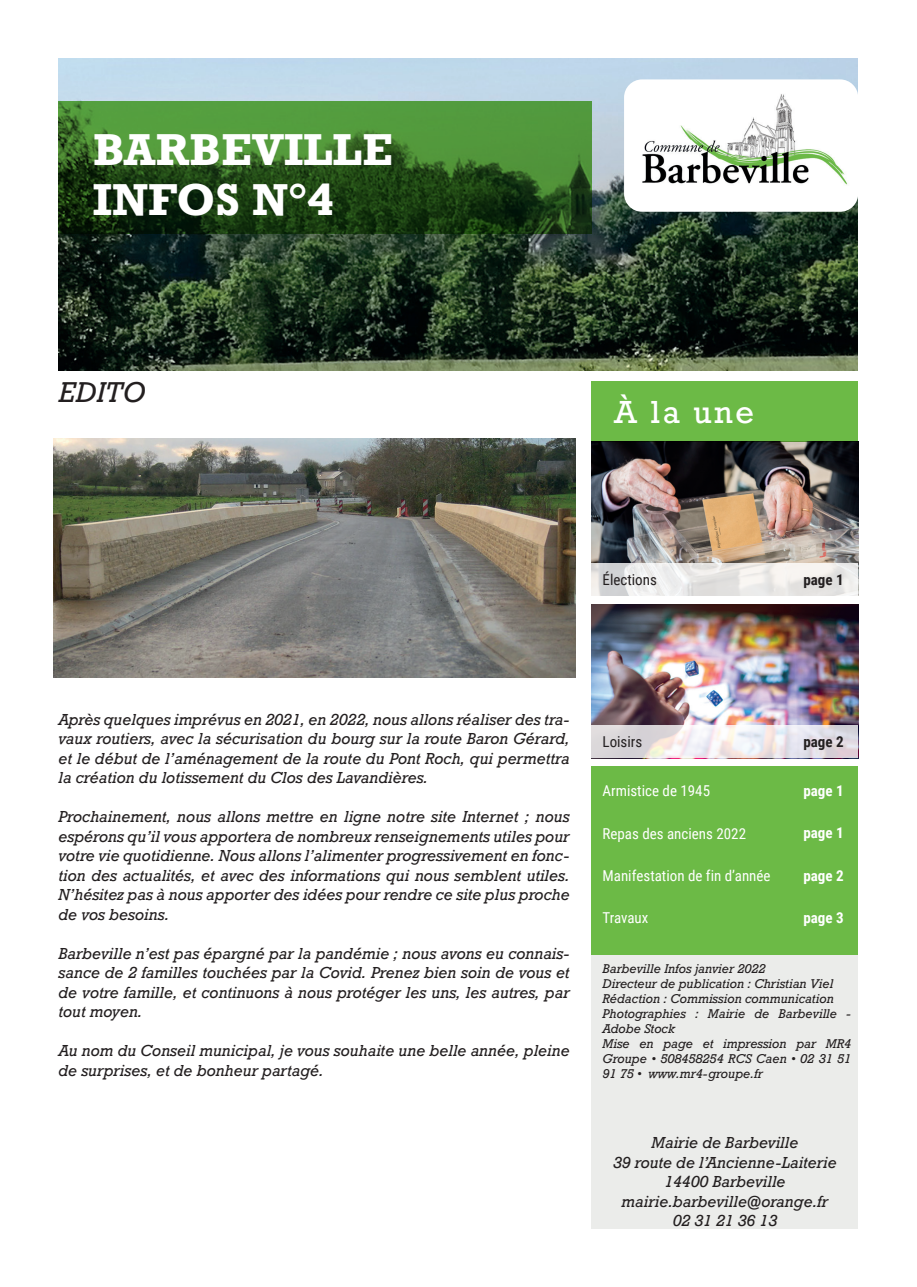
<style>
.page{position:relative;width:917px;height:1287px;background:#fff}
.page>*{position:absolute;margin:0;border:0;box-sizing:border-box;transform-origin:0 0}
.t1{font:700 42px/50.4px "Rockwell";letter-spacing:.01em;color:#fff}
.t2{font:30px "Rockwell";color:#fff}
.t3{font:italic 27px "Rockwell";letter-spacing:.01em;color:#231f20}
.t4{font:italic 15px/19.5px "Rockwell";color:#231f20;text-align:justify}
.t5{font:15px "Roboto Condensed";color:#fff}
.t6{font:700 15px "Roboto Condensed";color:#fff}
.t7{font:15px "Roboto Condensed";color:#231f20}
.t8{font:700 15px "Roboto Condensed";color:#231f20}
.t9{font:italic 12px/15px "Rockwell";color:#231f20}
</style>
<div class="page">
<img style="left:59px;top:59px;width:799px;height:311px">
<div style="left:592px;top:955px;width:266px;height:273px;background:#ebecea"></div>
<img style="left:592px;top:604px;width:266px;height:122px">
<img style="left:592px;top:442px;width:266px;height:121px">
<img style="left:53px;top:438px;width:522px;height:240px">
<img style="left:624px;top:79px;width:234px;height:133px">
<svg style="left:58px;top:102px;width:534px;height:132px;background:#336524"></svg>
<svg style="left:592px;top:563px;width:266px;height:33px"></svg>
<svg style="left:592px;top:726px;width:266px;height:32px"></svg>
<div style="left:592px;top:766px;width:266px;height:189px;background:#6cba46"></div>
<div style="left:592px;top:382px;width:266px;height:60px;background:#6cba46"></div>
<h1 class="t1" style="left:93px;top:123px;width:301px">BARBEVILLE<br>INFOS N°4</h1>
<h3 class="t3" style="left:59px;top:376px;width:89px">EDITO</h3>
<h2 class="t2" style="left:614px;top:394px;width:142px">À la une</h2>
<p class="t7" style="left:603px;top:569px;width:56px">Élections</p>
<p class="t8" style="left:803px;top:569px;width:42px">page 1</p>
<p class="t4" style="left:58px;top:710px;width:513px">Après quelques imprévus en 2021, en 2022, nous allons réaliser des tra&shy;vaux routiers, avec la sécurisation du bourg sur la route Baron Gérard, et le début de l’aménagement de la route du Pont Roch, qui permettra la création du lotissement du Clos des Lavandières.</p>
<p class="t4" style="left:58px;top:807px;width:513px">Prochainement, nous allons mettre en ligne notre site Internet ; nous espérons qu’il vous apportera de nombreux renseignements utiles pour votre vie quotidienne. Nous allons l’alimenter progressivement en fonc&shy;tion des actualités, et avec des informations qui nous semblent utiles.<br>N’hésitez pas à nous apporter des idées pour rendre ce site plus proche de vos besoins.</p>
<p class="t4" style="left:58px;top:944px;width:513px">Barbeville n’est pas épargné par la pandémie ; nous avons eu connais&shy;sance de 2 familles touchées par la Covid. Prenez bien soin de vous et de votre famille, et continuons à nous protéger les uns, les autres, par tout moyen.</p>
<p class="t4" style="left:58px;top:1041px;width:513px">Au nom du Conseil municipal, je vous souhaite une belle année, pleine de surprises, et de bonheur partagé.</p>
<p class="t7" style="left:603px;top:731px;width:41px">Loisirs</p>
<p class="t8" style="left:803px;top:731px;width:42px">page 2</p>
<p class="t5" style="left:603px;top:780px;width:109px">Armistice de 1945</p>
<p class="t6" style="left:803px;top:780px;width:42px">page 1</p>
<p class="t5" style="left:603px;top:823px;width:145px">Repas des anciens 2022</p>
<p class="t6" style="left:803px;top:822px;width:42px">page 1</p>
<p class="t5" style="left:603px;top:865px;width:170px">Manifestation de fin d’année</p>
<p class="t6" style="left:803px;top:865px;width:42px">page 2</p>
<p class="t5" style="left:603px;top:907px;width:47px">Travaux</p>
<p class="t6" style="left:803px;top:907px;width:42px">page 3</p>
<p class="t9" style="left:603px;top:961px;width:250px">Barbeville Infos janvier 2022<br>Directeur de publication : Christian Viel<br>Rédaction : Commission communication<br>Photographies : Mairie de Barbeville -<br>Adobe Stock<br>Mise en page et impression par MR4<br>Groupe • 508458254 RCS Caen • 02 31 51<br>91 75 • www.mr4-groupe.fr</p>
<p class="t4" style="left:613px;top:1133px;width:225px;text-align:center">Mairie de Barbeville<br>39 route de l’Ancienne-Laiterie<br>14400 Barbeville mairie.barbeville@orange.fr<br>02 31 21 36 13</p>
</div>
